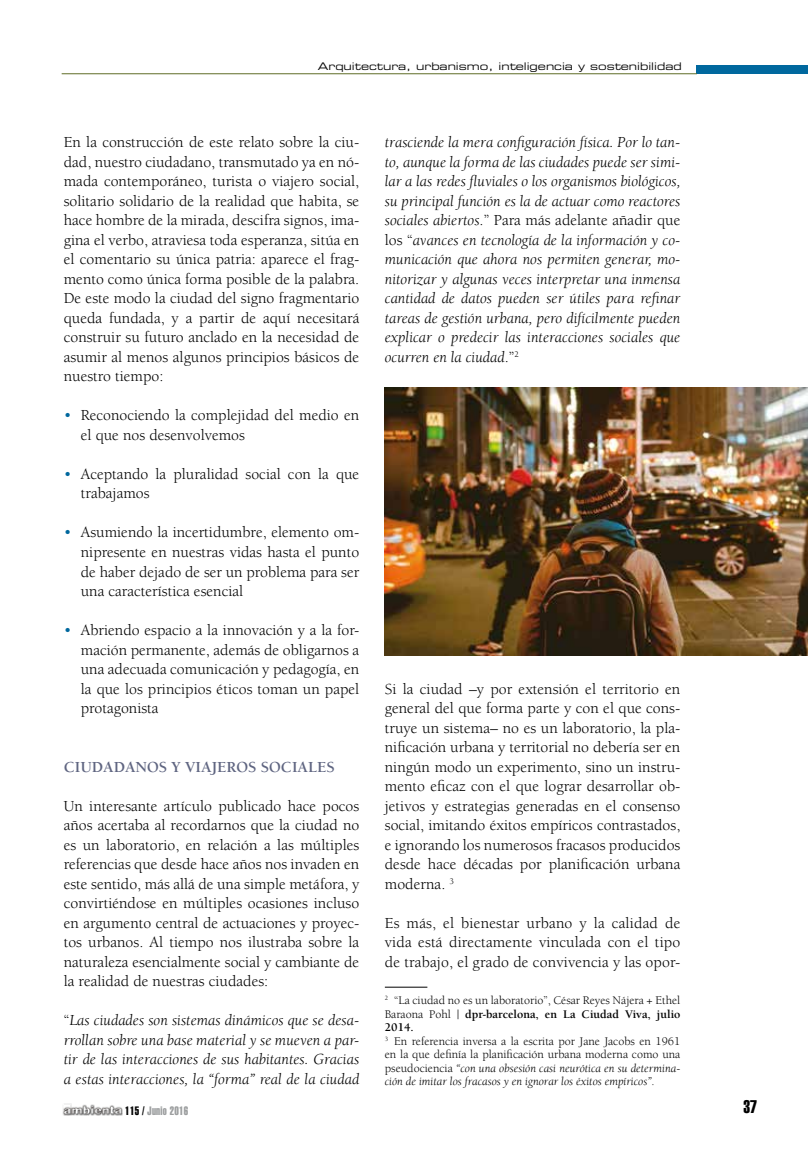
<style>
.page{position:relative;width:808px;height:1149px;background:#fff}
.page>*{position:absolute;margin:0;border:0;box-sizing:border-box;transform-origin:0 0}
.t1{font:18px "Helvetica LT Std Extra Comp";color:#000}
.t2{font:15.75px/19.5px "Berkeley Std";color:#000;text-align:justify}
.t3{font:italic 15.75px/19.5px "Berkeley Std";color:#000;text-align:justify}
.t4{font:700 15.75px "Berkeley Std";color:#5f6581}
.t5{font:12px/13.5px "Berkeley Std";color:#000}
.t6{font:12px "Helvetica LT Std Extra Comp";letter-spacing:.025em;color:#9c9e9f}
.t7{font:10.5px "Eurostile LT Std Ex 2";color:#000}
.s1{color:#00689e}
.s2{font-style:normal}
.s3{font-weight:700}
.s4{font-style:italic}
.s5{color:#000}
</style>
<div class="page">
<div style="left:696px;top:65px;width:112px;height:9px;background:#00689e"></div>
<hr style="left:62px;top:73px;width:635px;height:1px;background:#5f6d27">
<img style="left:62px;top:1103px;width:61px;height:13px">
<hr style="left:385px;top:986px;width:42px;height:1px;background:#000">
<img style="left:385px;top:388px;width:423px;height:267px">
<p class="t7" style="left:318px;top:59px;width:365px">Arquitectura, urbanismo, inteligencia y sostenibilidad</p>
<p class="t2" style="left:64px;top:133px;width:297px">En la construcción de este relato sobre la ciu&shy;dad, nuestro ciudadano, transmutado ya en nó&shy;mada contemporáneo, turista o viajero social, solitario solidario de la realidad que habita, se hace hombre de la mirada, descifra signos, ima&shy;gina el verbo, atraviesa toda esperanza, sitúa en el comentario su única patria: aparece el frag&shy;mento como única forma posible de la palabra.<br>De este modo la ciudad del signo fragmentario queda fundada, y a partir de aquí necesitará construir su futuro anclado en la necesidad de asumir al menos algunos principios básicos de nuestro tiempo:</p>
<p class="t2" style="left:81px;top:406px;width:280px;text-indent:-17px"><span class="s1">•</span> Reconociendo la complejidad del medio en el que nos desenvolvemos</p>
<p class="t2" style="left:81px;top:464px;width:280px;text-indent:-17px"><span class="s1">•</span> Aceptando la pluralidad social con la que trabajamos</p>
<p class="t2" style="left:81px;top:523px;width:280px;text-indent:-17px"><span class="s1">•</span> Asumiendo la incertidumbre, elemento om&shy;nipresente en nuestras vidas hasta el punto de haber dejado de ser un problema para ser una característica esencial</p>
<p class="t2" style="left:81px;top:620px;width:280px;text-indent:-17px"><span class="s1">•</span> Abriendo espacio a la innovación y a la for&shy;mación permanente, además de obligarnos a una adecuada comunicación y pedagogía, en la que los principios éticos toman un papel protagonista</p>
<p class="t4" style="left:64px;top:758px;width:273px">CIUDADANOS Y VIAJEROS SOCIALES</p>
<p class="t2" style="left:64px;top:796px;width:297px">Un interesante artículo publicado hace pocos años acertaba al recordarnos que la ciudad no es un laboratorio, en relación a las múltiples referencias que desde hace años nos invaden en este sentido, más allá de una simple metáfora, y convirtiéndose en múltiples ocasiones incluso en argumento central de actuaciones y proyec&shy;tos urbanos. Al tiempo nos ilustraba sobre la naturaleza esencialmente social y cambiante de la realidad de nuestras ciudades:</p>
<p class="t3" style="left:64px;top:1010px;width:297px"><span class="s2">“</span>Las ciudades son sistemas dinámicos que se desa&shy;rrollan sobre una base material y se mueven a par&shy;tir de las interacciones de sus habitantes. Gracias a estas interacciones, la “forma” real de la ciudad</p>
<p class="t3" style="left:385px;top:133px;width:297px">trasciende la mera configuración física. Por lo tan&shy;to, aunque la forma de las ciudades puede ser simi&shy;lar a las redes fluviales o los organismos biológicos, su principal función es la de actuar como reactores sociales abiertos<span class="s2">.” Para más adelante añadir que los “</span>avances en tecnología de la información y co&shy;municación que ahora nos permiten generar, mo&shy;nitorizar y algunas veces interpretar una inmensa cantidad de datos pueden ser útiles para refinar tareas de gestión urbana, pero difícilmente pueden explicar o predecir las interacciones sociales que ocurren en la ciudad<span class="s2">.”</span><sup>2</sup></p>
<p class="t2" style="left:385px;top:679px;width:297px">Si la ciudad –y por extensión el territorio en general del que forma parte y con el que cons&shy;truye un sistema– no es un laboratorio, la pla&shy;nificación urbana y territorial no debería ser en ningún modo un experimento, sino un instru&shy;mento eficaz con el que lograr desarrollar ob&shy;jetivos y estrategias generadas en el consenso social, imitando éxitos empíricos contrastados, e ignorando los numerosos fracasos producidos desde hace décadas por planificación urbana moderna. <sup>3</sup></p>
<p class="t2" style="left:385px;top:913px;width:297px">Es más, el bienestar urbano y la calidad de vida está directamente vinculada con el tipo de trabajo, el grado de convivencia y las opor-</p>
<p class="t5" style="left:385px;top:993px;width:297px"><sup>2</sup> “La ciudad no es un laboratorio”, César Reyes Nájera + Ethel Baraona Pohl | <span class="s3">dpr-barcelona, en La Ciudad Viva, julio 2014.<br></span><sup>3</sup> En referencia inversa a la escrita por Jane Jacobs en 1961 en la que definía la planificación urbana moderna como una pseudociencia <span class="s4">“con una obsesión casi neurótica en su determina&shy;ción de imitar los fracasos y en ignorar los éxitos empíricos”</span>.</p>
<p class="t6" style="left:125px;top:1103px;width:65px"><span class="s5">115 /</span> Junio 2016</p>
<p class="t1" style="left:744px;top:1095px;width:15px">37</p>
</div>
